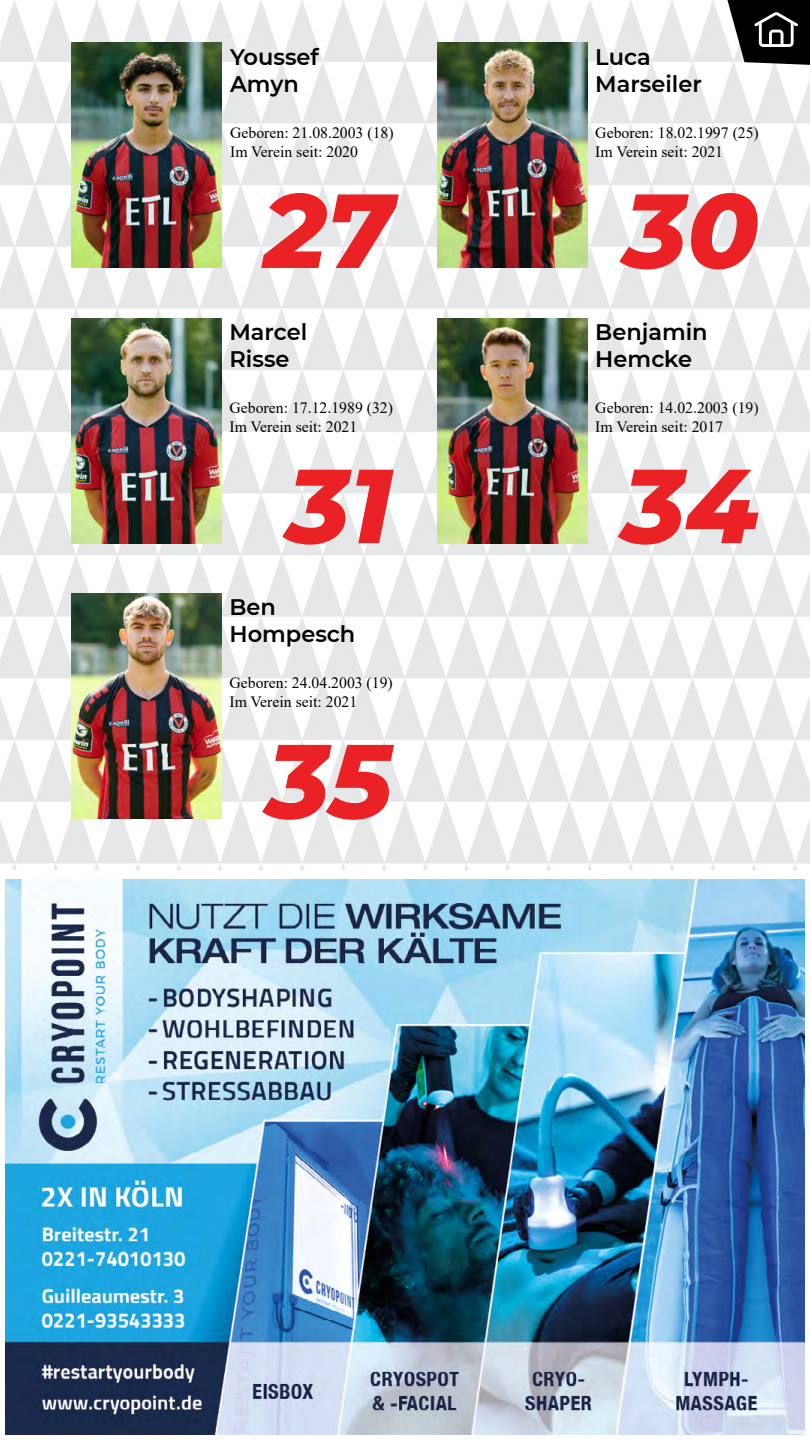
<style>
.page{position:relative;width:810px;height:1440px;background:#fff}
.page>*{position:absolute;margin:0;border:0;box-sizing:border-box;transform-origin:0 0}
.t1{font:italic 800 105px "Montserrat";color:#eb2225}
.t2{font:600 22.5px/27px "Montserrat";color:#000}
.t3{font:15.75px/18.9px "Times New Roman";color:#000}
</style>
<div class="page">
<img style="left:0;top:0;width:810px;height:870px">
<svg style="left:727px;top:0;width:83px;height:65px"></svg>
<img style="left:71px;top:318px;width:150px;height:225px">
<img style="left:437px;top:318px;width:150px;height:225px">
<img style="left:71px;top:593px;width:150px;height:225px">
<img style="left:437px;top:43px;width:150px;height:225px">
<img style="left:72px;top:43px;width:150px;height:225px">
<img style="left:6px;top:880px;width:799px;height:554px">
<h2 class="t2" style="left:230px;top:42px;width:90px">Youssef<br>Amyn</h2>
<p class="t3" style="left:230px;top:122px;width:165px">Geboren: 21.08.2003 (18)<br>Im Verein seit: 2020</p>
<h1 class="t1" style="left:264px;top:154px;width:131px">27</h1>
<h2 class="t2" style="left:230px;top:317px;width:79px">Marcel<br>Risse</h2>
<p class="t3" style="left:230px;top:398px;width:165px">Geboren: 17.12.1989 (32)<br>Im Verein seit: 2021</p>
<h1 class="t1" style="left:286px;top:429px;width:107px">31</h1>
<h2 class="t2" style="left:230px;top:593px;width:127px">Ben<br>Hompesch</h2>
<p class="t3" style="left:230px;top:673px;width:165px">Geboren: 24.04.2003 (19)<br>Im Verein seit: 2021</p>
<h1 class="t1" style="left:266px;top:704px;width:127px">35</h1>
<h2 class="t2" style="left:595px;top:42px;width:108px">Luca<br>Marseiler</h2>
<p class="t3" style="left:595px;top:122px;width:165px">Geboren: 18.02.1997 (25)<br>Im Verein seit: 2021</p>
<h1 class="t1" style="left:623px;top:154px;width:137px">30</h1>
<h2 class="t2" style="left:595px;top:317px;width:114px">Benjamin<br>Hemcke</h2>
<p class="t3" style="left:595px;top:398px;width:165px">Geboren: 14.02.2003 (19)<br>Im Verein seit: 2017</p>
<h1 class="t1" style="left:622px;top:429px;width:138px">34</h1>
</div>
